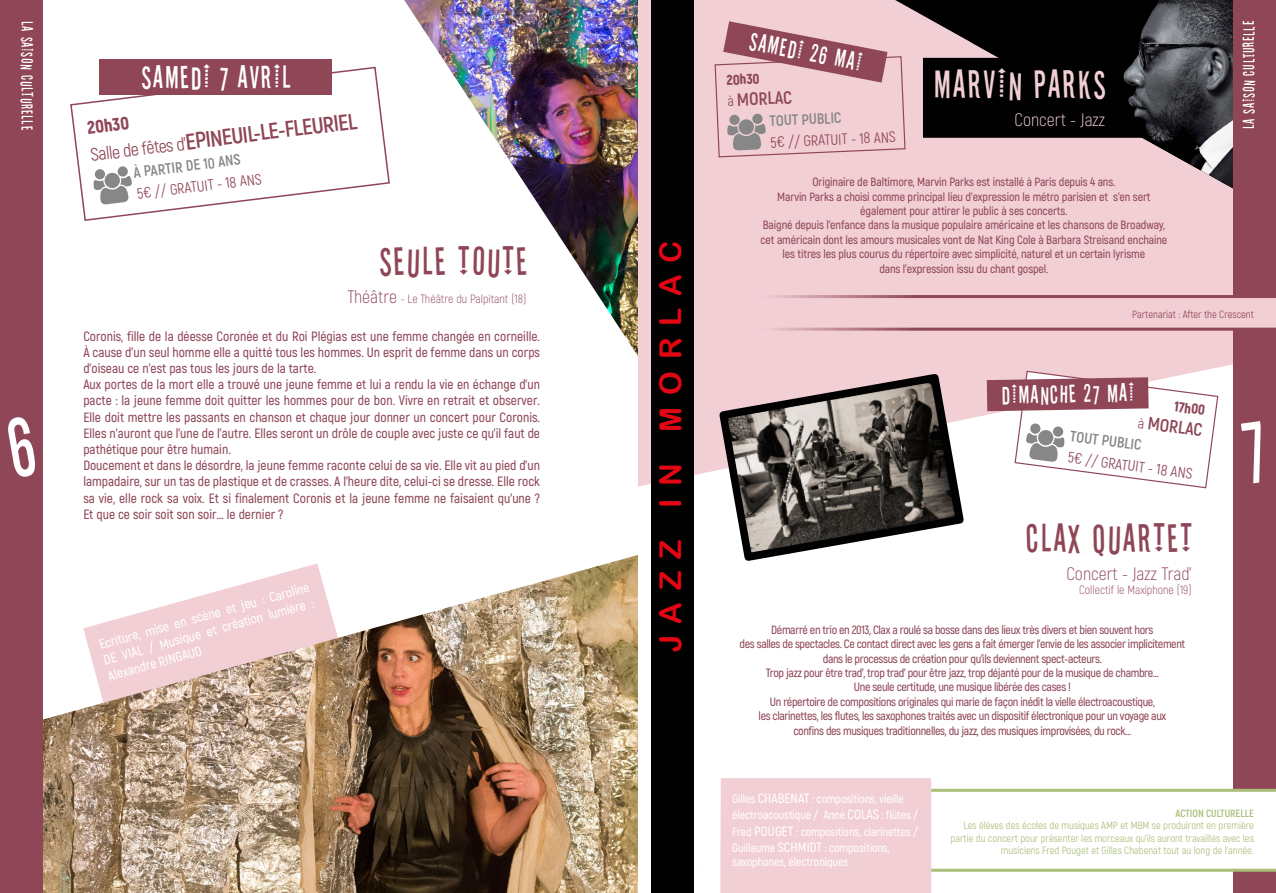
<style>
.page{position:relative;width:1276px;height:893px;background:#fff}
.page>*{position:absolute;margin:0;border:0;box-sizing:border-box;transform-origin:0 0}
.t1{font:37.2px "Stereofidelic";letter-spacing:.07em;color:#8f4657}
.t2{font:37.2px "Stereofidelic";letter-spacing:.07em;color:#f1cfd5}
.t3{font:30px "Stereofidelic";letter-spacing:.07em;color:#fff}
.t4{font:30px "Arial Rounded MT Bold";letter-spacing:.4em;color:#e30613}
.t5{font:23.7px "Stereofidelic";color:#fff}
.t6{font:700 22.5px "Akrobat";color:#8f4657}
.t7{font:300 18px "Akrobat";color:#8f4657}
.t8{font:300 18px "Akrobat";color:#f1cfd5}
.t9{font:900 18px "Akrobat";color:#8f4657}
.t10{font:700 17.85px "Akrobat";color:#8f4657}
.t11{font:15px "Akrobat";color:#8f4657}
.t12{font:15px "Stereofidelic";letter-spacing:.07em;color:#fff}
.t13{font:700 15px "Akrobat";color:#878787}
.t14{font:900 14.25px "Akrobat";color:#8f4657}
.t15{font:600 13.5px/16.2px "Akrobat";color:#8f4657}
.t16{font:600 13.5px/16.5px "Akrobat";color:#fff;text-align:justify}
.t17{font:600 12px/14.4px "Akrobat";letter-spacing:-.03em;color:#8f4657;text-align:center}
.t18{font:600 12px/14.4px "Akrobat";letter-spacing:-.01em;color:#8f4657;text-align:center}
.t19{font:600 12px/16.2px "Akrobat";letter-spacing:-.01em;color:#fff}
.t20{font:300 12px "Akrobat";color:#8f4657}
.t21{font:10.5px/12.6px "Akrobat";color:#abbe7a;text-align:right}
.t22{font:10.5px "Akrobat";color:#8f4657}
.t23{font:700 10.5px "Akrobat";color:#abbe7a}
.s1{font-weight:400;font-size:18px}
.s2{font-size:18px}
.s3{font-weight:400;font-size:14.25px}
.s4{font-size:13.5px}
</style>
<div class="page">
<div style="left:638px;top:0;width:595px;height:486px;background:#f1cfd5"></div>
<svg style="left:895px;top:0;width:76px;height:189px;background:#c6aaaf"></svg>
<img style="left:971px;top:0;width:262px;height:189px">
<img style="left:43px;top:555px;width:595px;height:338px">
<div style="left:0;top:0;width:43px;height:893px;background:#8f4657"></div>
<svg style="left:70px;top:66px;width:320px;height:155px"></svg>
<div style="left:100px;top:59px;width:232px;height:36px;background:#8f4657"></div>
<img style="left:404px;top:0;width:234px;height:356px">
<div style="left:1233px;top:0;width:43px;height:893px;background:#8f4657"></div>
<div style="left:651px;top:0;width:42px;height:893px;background:#010101"></div>
<svg style="left:697px;top:295px;width:579px;height:36px;background:#e4bdc4"></svg>
<div style="left:923px;top:58px;width:222px;height:80px;background:#010101"></div>
<svg style="left:931px;top:789px;width:345px;height:83px"></svg>
<svg style="left:714px;top:369px;width:254px;height:192px"></svg>
<div style="left:720px;top:778px;width:211px;height:115px;background:#f1cfd5"></div>
<svg style="left:93px;top:172px;width:39px;height:32px"></svg>
<div style="left:94px;top:169px;width:11px;height:11px;background:#878787;border-radius:50%"></div>
<div style="left:117px;top:166px;width:11px;height:11px;background:#878787;border-radius:50%"></div>
<svg style="left:714px;top:21px;width:192px;height:137px;background:#d8afb7"></svg>
<div style="left:729px;top:115px;width:10px;height:10px;background:#878787;border-radius:50%"></div>
<div style="left:752px;top:114px;width:10px;height:10px;background:#878787;border-radius:50%"></div>
<svg style="left:986px;top:370px;width:233px;height:119px"></svg>
<p class="t12" style="left:36px;top:21px;width:110px;rotate:90deg">LA SAISON CULTURELLE</p>
<h2 class="t3" style="left:141px;top:60px;width:150px">SAMEDI 7 AVRIL</h2>
<h3 class="t6" style="left:89px;top:139px;width:270px;rotate:-7deg"><span class="s1">Salle de fêtes d’</span>EPINEUIL-LE-FLEURIEL</h3>
<h3 class="t9" style="left:86px;top:117px;width:43px;rotate:-7deg">20h30</h3>
<p class="t13" style="left:132px;top:163px;width:109px;rotate:-7deg">À PARTIR DE 10 ANS</p>
<p class="t11" style="left:136px;top:185px;width:127px;rotate:-7deg">5€ // GRATUIT - 18 ANS</p>
<h1 class="t1" style="left:379px;top:241px;width:149px">SEULE TOUTE</h1>
<p class="t20" style="left:347px;top:292px;width:180px"><span class="s2">Théâtre</span> - Le Théâtre du Palpitant (18)</p>
<p class="t15" style="left:83px;top:328px;width:458px">Coronis, fille de la déesse Coronée et du Roi Plégias est une femme changée en corneille.<br>À cause d’un seul homme elle a quitté tous les hommes. Un esprit de femme dans un corps d’oiseau ce n’est pas tous les jours de la tarte.<br>Aux portes de la mort elle a trouvé une jeune femme et lui a rendu la vie en échange d’un pacte : la jeune femme doit quitter les hommes pour de bon. Vivre en retrait et observer.<br>Elle doit mettre les passants en chanson et chaque jour donner un concert pour Coronis.<br>Elles n’auront que l’une de l’autre. Elles seront un drôle de couple avec juste ce qu’il faut de pathétique pour être humain.<br>Doucement et dans le désordre, la jeune femme raconte celui de sa vie. Elle vit au pied d’un lampadaire, sur un tas de plastique et de crasses. A l’heure dite, celui-ci se dresse. Elle rock sa vie, elle rock sa voix. Et si finalement Coronis et la jeune femme ne faisaient qu’une ?<br>Et que ce soir soit son soir… le dernier ?</p>
<p class="t16" style="left:97px;top:636px;width:219px;rotate:-15deg">Ecriture, mise en scène et jeu : Caroline DE VIAL / Musique et création lumière :<br>Alexandre RINGAUD</p>
<h2 class="t4" style="left:653px;top:652px;width:413px;rotate:-90deg">JAZZ IN MORLAC</h2>
<h3 class="t5" style="left:752px;top:28px;width:115px;rotate:11deg">SAMEDI 26 MAI</h3>
<p class="t14" style="left:726px;top:71px;width:35px;rotate:-3deg">20h30</p>
<h3 class="t10" style="left:727px;top:89px;width:66px;rotate:-3deg"><span class="s3">à</span> MORLAC</h3>
<p class="t13" style="left:769px;top:112px;width:73px;rotate:-3deg">TOUT PUBLIC</p>
<p class="t11" style="left:770px;top:134px;width:127px;rotate:-3deg">5€ // GRATUIT - 18 ANS</p>
<h1 class="t2" style="left:933px;top:64px;width:173px">MARVIN PARKS</h1>
<h3 class="t8" style="left:1014px;top:109px;width:92px">Concert - Jazz</h3>
<p class="t18" style="left:760px;top:175px;width:408px">Originaire de Baltimore, Marvin Parks est installé à Paris depuis 4 ans.<br>Marvin Parks a choisi comme principal lieu d’expression le métro parisien et s’en sert également pour attirer le public à ses concerts.<br>Baigné depuis l’enfance dans la musique populaire américaine et les chansons de Broadway, cet américain dont les amours musicales vont de Nat King Cole à Barbara Streisand enchaine les titres les plus courus du répertoire avec simplicité, naturel et un certain lyrisme<br>dans l’expression issu du chant gospel.</p>
<p class="t12" style="left:1240px;top:129px;width:109px;rotate:-90deg">LA SAISON culturelle</p>
<p class="t22" style="left:1132px;top:308px;width:123px">Partenariat : After the Crescent</p>
<h3 class="t5" style="left:1001px;top:382px;width:133px;rotate:-1deg">DIMANCHE 27 MAI</h3>
<p class="t14" style="left:1175px;top:397px;width:32px;rotate:7deg">17h00</p>
<h3 class="t10" style="left:1149px;top:412px;width:56px;rotate:8deg">MORLAC</h3>
<p class="t13" style="left:1071px;top:426px;width:73px;rotate:8deg">TOUT PUBLIC</p>
<p class="t11" style="left:1069px;top:448px;width:127px;rotate:8deg">5€ // GRATUIT - 18 ANS</p>
<h1 class="t1" style="left:1025px;top:518px;width:167px">CLAX QUARTET</h1>
<h3 class="t7" style="left:1066px;top:563px;width:127px">Concert - Jazz Trad’</h3>
<p class="t20" style="left:1079px;top:583px;width:114px">Collectif le Maxiphone (19)</p>
<p class="t17" style="left:739px;top:622px;width:447px">Démarré en trio en 2013, Clax a roulé sa bosse dans des lieux très divers et bien souvent hors<br>des salles de spectacles. Ce contact direct avec les gens a fait émerger l’envie de les associer implicitement dans le processus de création pour qu’ils deviennent spect-acteurs.<br>Trop jazz pour être trad’, trop trad’ pour être jazz, trop déjanté pour de la musique de chambre…<br>Une seule certitude, une musique libérée des cases !<br>Un répertoire de compositions originales qui marie de façon inédit la vielle électroacoustique,<br>les clarinettes, les flutes, les saxophones traités avec un dispositif électronique pour un voyage aux<br>confins des musiques traditionnelles, du jazz, des musiques improvisées, du rock…</p>
<p class="t19" style="left:732px;top:791px;width:188px">Gilles <span class="s4">CHABENAT</span> : compositions, vieille électroacoustique / Anne <span class="s4">COLAS</span> : flûtes / Fred <span class="s4">POUGET</span> : compositions, clarinettes / Guillaume <span class="s4">SCHMIDT</span> : compositions,</p>
<p class="t19" style="left:732px;top:854px;width:118px">saxophones, électroniques</p>
<p class="t23" style="left:1175px;top:806px;width:80px">ACTION CULTURELLE</p>
<p class="t21" style="left:950px;top:819px;width:305px">Les élèves des écoles de musiques AMP et MBM se produiront en première partie du concert pour présenter les morceaux qu’ils auront travaillés avec les musiciens Fred Pouget et Gilles Chabenat tout au long de l’année.</p>
</div>
